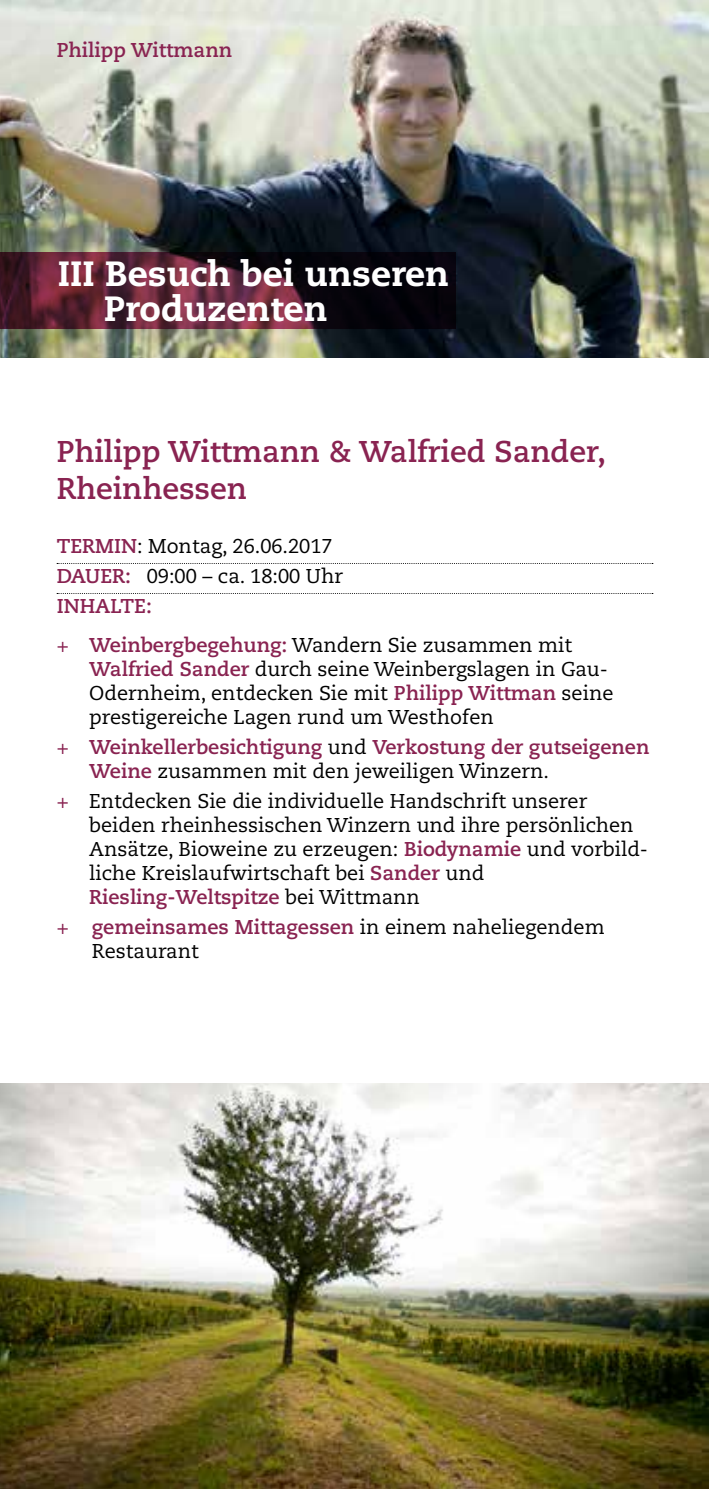
<style>
.page{position:relative;width:709px;height:1489px;background:#fff}
.page>*{position:absolute;margin:0;border:0;box-sizing:border-box;transform-origin:0 0}
.t1{font:800 35px/35px "Caecilia";color:#fff}
.t2{font:700 30px/36px "Caecilia";color:#892351}
.t3{font:20px/24px "Caecilia";color:#000}
.t4{font:700 20px/24px "Caecilia";color:#892351}
.s1{font-weight:700;color:#892351}
.s2{color:#892351}
.s3{font-weight:400}
.s4{font-weight:400;color:#000}
</style>
<div class="page">
<svg style="left:57px;top:563px;width:596px;height:1px"></svg>
<svg style="left:57px;top:593px;width:596px;height:1px"></svg>
<img style="left:0;top:0;width:709px;height:357px">
<img style="left:0;top:1083px;width:709px;height:405px">
<svg style="left:0;top:252px;width:455px;height:76px;background:#401927"></svg>
<p class="t4" style="left:57px;top:38px;width:177px">Philipp Wittmann</p>
<h1 class="t1" style="left:104px;top:256px;width:347px;text-indent:-46px">III Besuch bei unseren<br>Produzenten</h1>
<h2 class="t2" style="left:57px;top:434px;width:551px">Philipp Wittmann &amp; Walfried Sander,<br>Rheinhessen</h2>
<p class="t3" style="left:57px;top:531px;width:288px;line-height:30px"><span class="s1">TERMIN</span>: Montag, 26.06.2017<br><span class="s1">DAUER:</span> 09:00 – ca. 18:00 Uhr<br><span class="s1">INHALTE:</span></p>
<p class="t3" style="left:89px;top:633px;width:526px;text-indent:-32px"><span class="s2">+</span> <span class="s1">Weinbergbegehung:</span> Wandern Sie zusammen mit <span class="s1">Walfried Sander</span> durch seine Weinbergslagen in Gau-Odernheim, entdecken Sie mit <span class="s1">Philipp Wittman</span> seine prestigereiche Lagen rund um Westhofen</p>
<p class="t4" style="left:89px;top:735px;width:561px;text-indent:-32px"><span class="s3">+</span> Weinkellerbesichtigung <span class="s4">und</span> Verkostung der gutseigenen<br>Weine <span class="s4">zusammen mit den jeweiligen Winzern.</span></p>
<p class="t3" style="left:89px;top:789px;width:560px;text-indent:-32px"><span class="s2">+</span> Entdecken Sie die individuelle Handschrift unserer beiden rheinhessischen Winzern und ihre persönlichen Ansätze, Bioweine zu erzeugen: <span class="s1">Biodynamie</span> und vorbild&shy;liche Kreislaufwirtschaft bei <span class="s1">Sander</span> und <span class="s1">Riesling-Weltspitze</span> bei Wittmann</p>
<p class="t3" style="left:92px;top:915px;width:514px;text-indent:-35px"><span class="s2">+</span> <span class="s1">gemeinsames Mittagessen</span> in einem naheliegendem<br>Restaurant</p>
</div>
